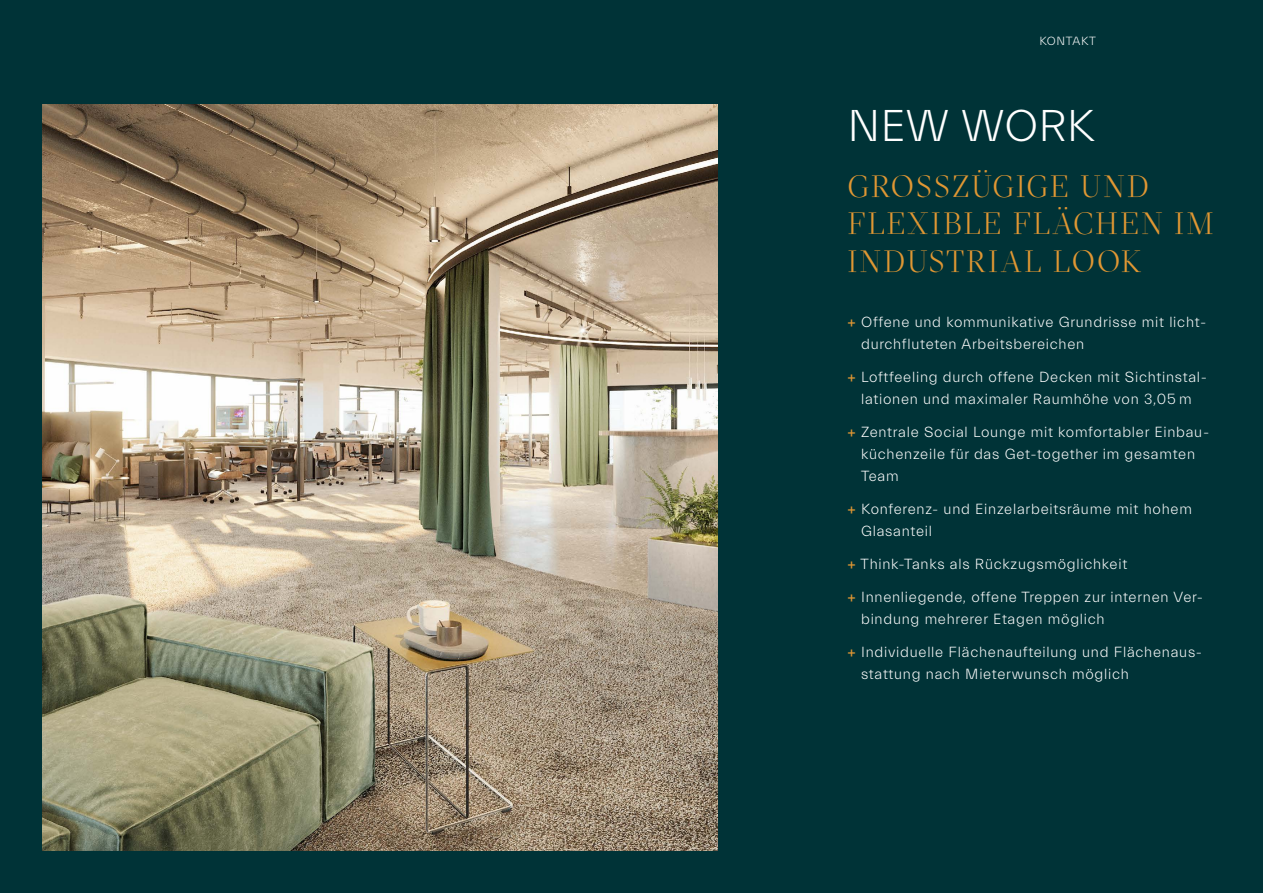
<style>
.page{position:relative;width:1263px;height:893px;background:#003337}
.page>*{position:absolute;margin:0;border:0;box-sizing:border-box;transform-origin:0 0}
.t1{font:300 45px "Everett";color:#fff}
.t2{font:300 30px/37.5px "GT Sectra Display";letter-spacing:.095em;color:#e09733}
.t3{font:300 14.85px/22.4px "Everett";letter-spacing:.05em;color:#fff}
.t4{font:300 12px "Everett";letter-spacing:.05em;color:#fff}
.s1{font-weight:500;color:#e09733}
</style>
<div class="page">
<img style="left:43px;top:104px;width:674px;height:746px">
<p class="t4" style="left:1039px;top:34px;width:58px">KONTAKT</p>
<h1 class="t1" style="left:847px;top:102px;width:249px">NEW WORK</h1>
<h2 class="t2" style="left:848px;top:167px;width:367px">GROSSZÜGIGE UND<br>FLEXIBLE FLÄCHEN IM<br>INDUSTRIAL LOOK</h2>
<p class="t3" style="left:861px;top:311px;width:347px;text-indent:-14px"><span class="s1">+</span> Offene und kommunikative Grundrisse mit licht&shy;durchfluteten Arbeitsbereichen</p>
<p class="t3" style="left:847px;top:366px;width:361px;text-align:center"><span class="s1">+</span> Loftfeeling durch offene Decken mit Sichtinstal&shy;lationen und maximaler Raumhöhe von 3,05 m</p>
<p class="t3" style="left:861px;top:421px;width:350px;text-indent:-14px"><span class="s1">+</span> Zentrale Social Lounge mit komfortabler Einbau&shy;küchenzeile für das Get-together im gesamten<br>Team</p>
<p class="t3" style="left:861px;top:498px;width:332px;text-indent:-14px"><span class="s1">+</span> Konferenz- und Einzelarbeitsräume mit hohem<br>Glasanteil</p>
<p class="t3" style="left:847px;top:553px;width:281px"><span class="s1">+</span> Think-Tanks als Rückzugsmöglichkeit</p>
<p class="t3" style="left:861px;top:586px;width:343px;text-indent:-14px"><span class="s1">+</span> Innenliegende, offene Treppen zur internen Ver&shy;bindung mehrerer Etagen möglich</p>
<p class="t3" style="left:861px;top:641px;width:342px;text-indent:-14px"><span class="s1">+</span> Individuelle Flächenaufteilung und Flächenaus&shy;stattung nach Mieterwunsch möglich</p>
</div>
